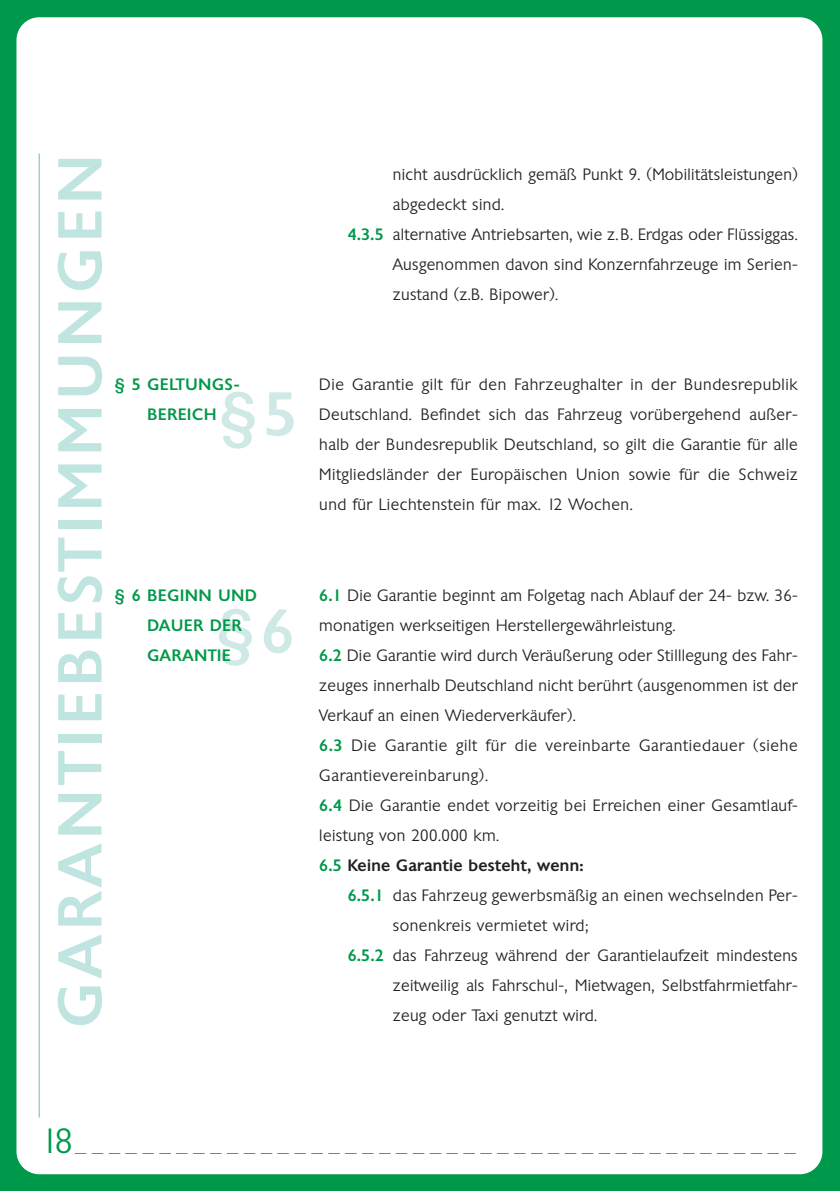
<style>
.page{position:relative;width:840px;height:1191px;background:#fff}
.page>*{position:absolute;margin:0;border:0;box-sizing:border-box;transform-origin:0 0}
.t1{font:500 60px "Chantilly";letter-spacing:.11em;color:#c0e4df}
.t2{font:500 60px "Chantilly";color:#cfeae6}
.t3{font:300 16px/30px "Chantilly";letter-spacing:.02em;color:#231f20;text-align:justify}
.t4{font:500 16px/30px "Chantilly";letter-spacing:.055em;color:#00984a;text-align:center}
.s1{font-weight:500;color:#00984a}
.s2{font-weight:500}
</style>
<div class="page">
<div style="left:0;top:0;width:839px;height:1191px;background:#00984a"></div>
<div style="left:16px;top:17px;width:806px;height:1157px;background:#fff;border-radius:23px"></div>
<hr style="left:39px;top:153px;width:1px;height:964px;background:#5dc4ba">
<h1 class="t1" style="left:58px;top:1027px;width:873px;rotate:-90deg">GARANTIEBESTIMMUNGEN</h1>
<p class="t3" style="left:392px;top:162px;width:406px">nicht ausdrücklich gemäß Punkt 9. (Mobilitätsleistungen)</p>
<p class="t3" style="left:392px;top:192px;width:113px">abgedeckt sind.</p>
<p class="t3" style="left:347px;top:222px;width:451px"><span class="s1">4.3.5</span> alternative Antriebsarten, wie z.B. Erdgas oder Flüssiggas.</p>
<p class="t3" style="left:392px;top:252px;width:406px">Ausgenommen davon sind Konzernfahrzeuge im Serien-</p>
<p class="t3" style="left:392px;top:282px;width:167px">zustand (z.B. Bipower).</p>
<p class="t4" style="left:115px;top:372px;width:126px">§ 5 GELTUNGS-<br>BEREICH</p>
<p class="t3" style="left:319px;top:372px;width:479px">Die Garantie gilt für den Fahrzeughalter in der Bundesrepublik Deutschland. Befindet sich das Fahrzeug vorübergehend außer&shy;halb der Bundesrepublik Deutschland, so gilt die Garantie für alle Mitgliedsländer der Europäischen Union sowie für die Schweiz und für Liechtenstein für max. 12 Wochen.</p>
<h1 class="t2" style="left:219px;top:392px;width:79px">§5</h1>
<p class="t4" style="left:147px;top:582px;width:111px;text-align:left;text-indent:-32px">§ 6 BEGINN UND<br>DAUER DER<br>GARANTIE</p>
<p class="t3" style="left:319px;top:582px;width:479px;text-align:left"><span class="s1">6.1</span> Die Garantie beginnt am Folgetag nach Ablauf der 24- bzw. 36- monatigen werkseitigen Herstellergewährleistung.<br><span class="s1">6.2</span> Die Garantie wird durch Veräußerung oder Stilllegung des Fahr&shy;zeuges innerhalb Deutschland nicht berührt (ausgenommen ist der Verkauf an einen Wiederverkäufer).<br><span class="s1">6.3</span> Die Garantie gilt für die vereinbarte Garantiedauer (siehe Garantievereinbarung).<br><span class="s1">6.4</span> Die Garantie endet vorzeitig bei Erreichen einer Gesamtlauf&shy;leistung von 200.000 km.<br><span class="s1">6.5</span> <span class="s2">Keine Garantie besteht, wenn:</span></p>
<p class="t3" style="left:347px;top:882px;width:451px"><span class="s1">6.5.1</span> das Fahrzeug gewerbsmäßig an einen wechselnden Per-</p>
<p class="t3" style="left:392px;top:912px;width:197px">sonenkreis vermietet wird;</p>
<p class="t3" style="left:347px;top:942px;width:451px"><span class="s1">6.5.2</span> das Fahrzeug während der Garantielaufzeit mindestens</p>
<p class="t3" style="left:392px;top:972px;width:406px">zeitweilig als Fahrschul-, Mietwagen, Selbstfahrmietfahr-</p>
<p class="t3" style="left:392px;top:1002px;width:206px">zeug oder Taxi genutzt wird.</p>
<h1 class="t2" style="left:217px;top:609px;width:79px">§6</h1>
</div>
